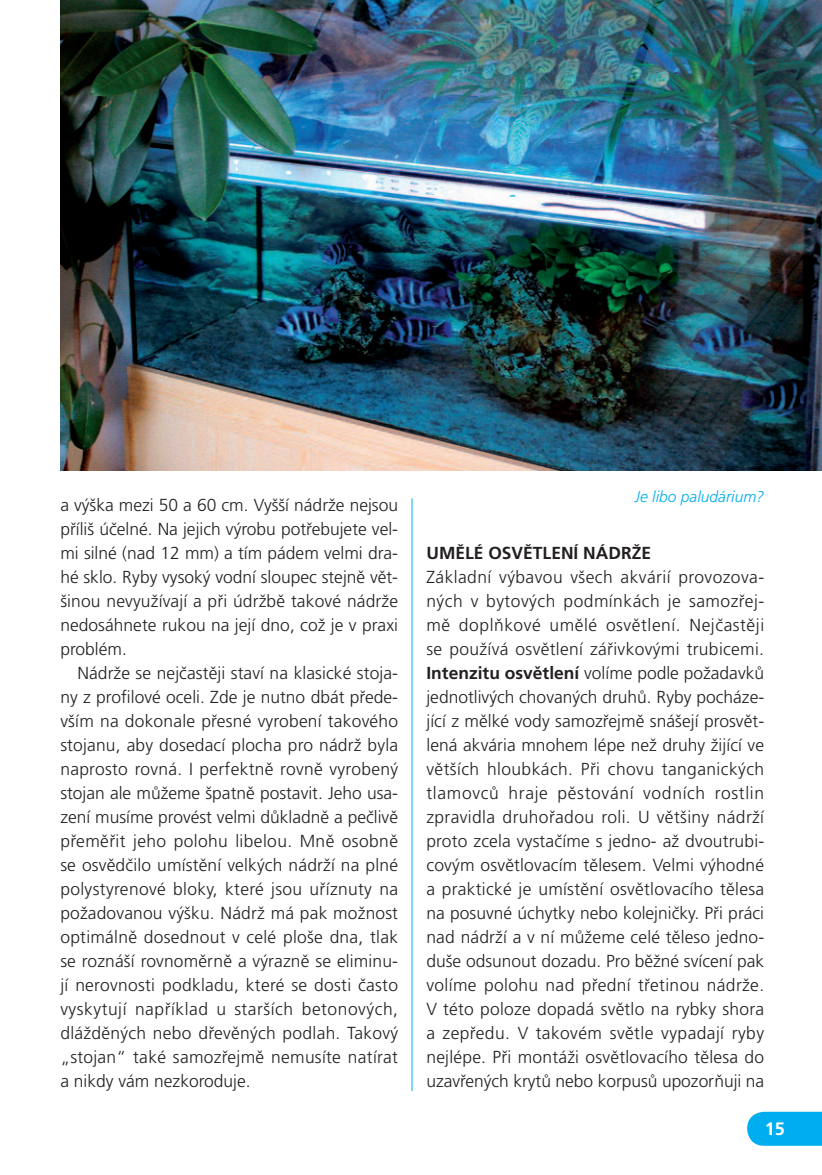
<style>
.page{position:relative;width:822px;height:1175px;background:#fff}
.page>*{position:absolute;margin:0;border:0;box-sizing:border-box;transform-origin:0 0}
.t1{font:700 18px "Frutiger CE";color:#fff}
.t2{font:300 17.4px/24px "Frutiger CE";color:#231f20;text-align:justify}
.t3{font:700 17.4px "Frutiger CE";color:#231f20}
.t4{font:italic 300 15.6px "Frutiger CE";color:#00aeef}
.s1{font-weight:700}
</style>
<div class="page">
<svg style="left:747px;top:1112px;width:74px;height:34px;background:#0db2ef"></svg>
<img style="left:60px;top:0;width:761px;height:470px">
<hr style="left:411px;top:498px;width:1px;height:593px;background:#00aeef">
<p class="t2" style="left:60px;top:494px;width:339px">a výška mezi 50 a 60 cm. Vyšší nádrže nejsou příliš účelné. Na jejich výrobu potřebujete vel&shy;mi silné (nad 12 mm) a tím pádem velmi dra&shy;hé sklo. Ryby vysoký vodní sloupec stejně vět&shy;šinou nevyužívají a při údržbě takové nádrže nedosáhnete rukou na její dno, což je v praxi problém.</p>
<p class="t2" style="left:60px;top:662px;width:339px;text-indent:17px">Nádrže se nejčastěji staví na klasické stoja&shy;ny z profilové oceli. Zde je nutno dbát přede&shy;vším na dokonale přesné vyrobení takového stojanu, aby dosedací plocha pro nádrž byla naprosto rovná. I perfektně rovně vyrobený stojan ale můžeme špatně postavit. Jeho usa&shy;zení musíme provést velmi důkladně a pečlivě přeměřit jeho polohu libelou. Mně osobně se osvědčilo umístění velkých nádrží na plné polystyrenové bloky, které jsou uříznuty na požadovanou výšku. Nádrž má pak možnost optimálně dosednout v celé ploše dna, tlak se roznáší rovnoměrně a výrazně se eliminu&shy;jí nerovnosti podkladu, které se dosti často vyskytují například u starších betonových, dlážděných nebo dřevěných podlah. Takový „stojan“ také samozřejmě nemusíte natírat a nikdy vám nezkoroduje.</p>
<p class="t4" style="left:634px;top:490px;width:131px">Je libo paludárium?</p>
<p class="t3" style="left:426px;top:546px;width:226px">UMĚLÉ OSVĚTLENÍ NÁDRŽE</p>
<p class="t2" style="left:426px;top:566px;width:339px">Základní výbavou všech akvárií provozova&shy;ných v bytových podmínkách je samozřej&shy;mě doplňkové umělé osvětlení. Nejčastěji se používá osvětlení zářivkovými trubicemi.<br><span class="s1">Intenzitu osvětlení</span> volíme podle požadavků jednotlivých chovaných druhů. Ryby pocháze&shy;jící z mělké vody samozřejmě snášejí prosvět&shy;lená akvária mnohem lépe než druhy žijící ve větších hloubkách. Při chovu tanganických tlamovců hraje pěstování vodních rostlin zpravidla druhořadou roli. U většiny nádrží proto zcela vystačíme s jedno- až dvoutrubi&shy;covým osvětlovacím tělesem. Velmi výhodné a praktické je umístění osvětlovacího tělesa na posuvné úchytky nebo kolejničky. Při práci nad nádrží a v ní můžeme celé těleso jedno&shy;duše odsunout dozadu. Pro běžné svícení pak volíme polohu nad přední třetinou nádrže.<br>V této poloze dopadá světlo na rybky shora a zepředu. V takovém světle vypadají ryby nejlépe. Při montáži osvětlovacího tělesa do uzavřených krytů nebo korpusů upozorňuji na</p>
<p class="t1" style="left:764px;top:1121px;width:22px">15</p>
</div>
